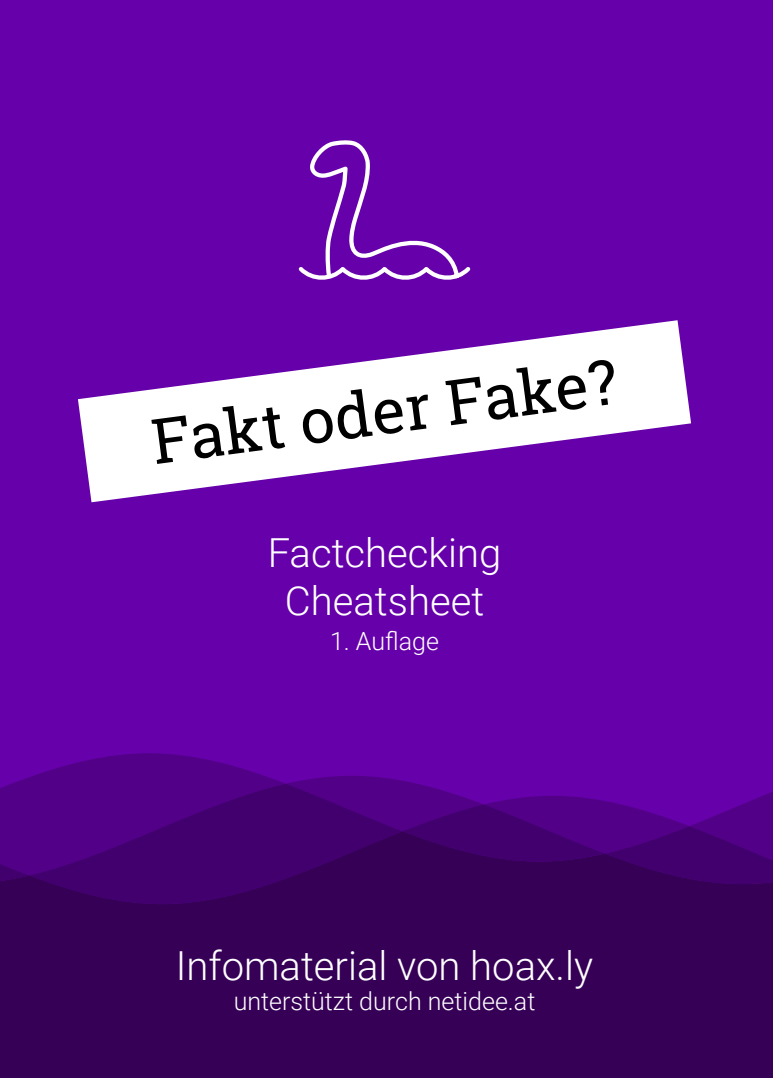
<style>
.page{position:relative;width:773px;height:1078px;background:#fff}
.page>*{position:absolute;margin:0;border:0;box-sizing:border-box;transform-origin:0 0}
.t1{font:62.5px "Roboto Slab";color:#000}
.t2{font:300 40px/48px "Roboto";color:#fff;text-align:center}
.t3{font:300 25px "Roboto";color:#fff}
</style>
<div class="page">
<div style="left:0;top:0;width:772px;height:1077px;background:#6600ab"></div>
<svg style="left:36px;top:753px;width:225px;height:22px;fill:#520087"></svg>
<svg style="left:693px;top:792px;width:79px;height:33px"></svg>
<svg style="left:14px;top:775px;width:442px;height:20px"></svg>
<svg style="left:0;top:783px;width:402px;height:12px;background:#500085"></svg>
<svg style="left:0;top:795px;width:686px;height:30px;fill:#520087"></svg>
<svg style="left:605px;top:825px;width:167px;height:6px"></svg>
<svg style="left:0;top:804px;width:605px;height:27px;background:#4b007c"></svg>
<svg style="left:0;top:831px;width:772px;height:246px;background:#38005b"></svg>
<svg style="left:298px;top:140px;width:173px;height:140px"></svg>
<svg style="left:78px;top:320px;width:613px;height:182px;fill:#fff"></svg>
<h1 class="t1" style="left:146px;top:401px;width:470px;rotate:-8deg">Fakt oder Fake?</h1>
<p class="t2" style="left:268px;top:527px;width:235px">Factchecking<br>Cheatsheet</p>
<p class="t3" style="left:330px;top:624px;width:110px">1. Auflage</p>
<p class="t2" style="left:176px;top:939px;width:418px">Infomaterial von hoax.ly</p>
<p class="t3" style="left:234px;top:983px;width:303px">unterstützt durch netidee.at</p>
</div>
